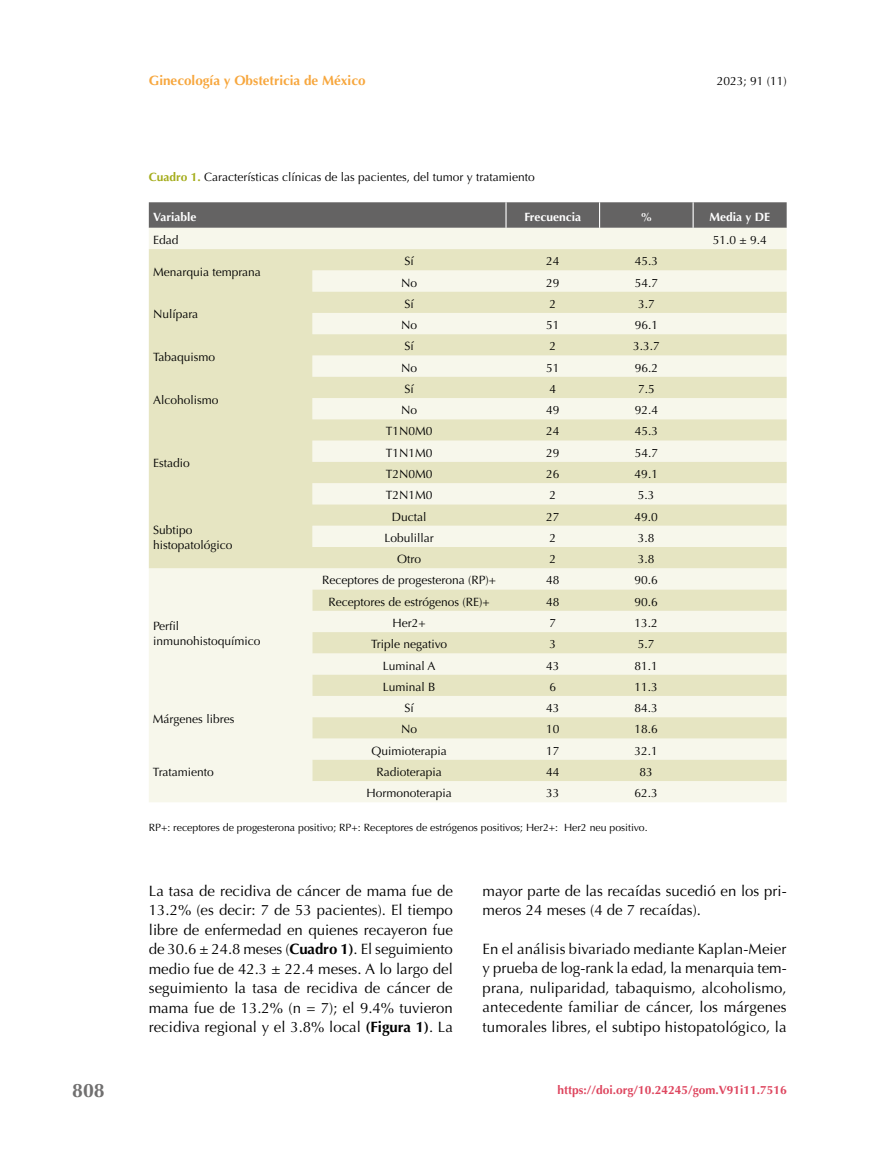
<style>
.page{position:relative;width:893px;height:1149px;background:#fff}
.page>*{position:absolute;margin:0;border:0;box-sizing:border-box;transform-origin:0 0}
.t1{font:700 19.5px "Optima";color:#706f6f}
.t2{font:15px/19.5px "Optima";color:#000;text-align:justify}
.t3{font:700 13.5px "Optima";color:#f7a73e}
.t4{font:12px/15px "Optima";color:#000}
.t5{font:700 12px "Optima";color:#de465f}
.t6{font:700 12px "Optima";color:#fff}
.t7{font:10.5px "Optima";color:#000}
.s1{font-weight:700;color:#a5ad1d}
.s2{font-weight:700}
</style>
<div class="page">
<div style="left:149px;top:228px;width:638px;height:574px;background:#f7f7eb"></div>
<svg style="left:149px;top:249px;width:638px;height:531px;background:#ededd5"></svg>
<svg style="left:149px;top:202px;width:638px;height:26px;background:#686767"></svg>
<h1 class="t1" style="left:72px;top:1079px;width:34px">808</h1>
<p class="t3" style="left:149px;top:73px;width:218px">Ginecología y Obstetricia de México</p>
<p class="t4" style="left:717px;top:73px;width:72px">2023; 91 (11)</p>
<p class="t4" style="left:149px;top:170px;width:387px"><span class="s1">Cuadro 1.</span> Características clínicas de las pacientes, del tumor y tratamiento</p>
<p class="t6" style="left:153px;top:209px;width:45px">Variable</p>
<p class="t6" style="left:524px;top:209px;width:58px">Frecuencia</p>
<p class="t6" style="left:640px;top:209px;width:13px">%</p>
<p class="t6" style="left:709px;top:209px;width:62px">Media y DE</p>
<p class="t4" style="left:153px;top:232px;width:27px">Edad</p>
<p class="t4" style="left:713px;top:232px;width:55px">51.0 ± 9.4</p>
<p class="t4" style="left:153px;top:264px;width:109px">Menarquia temprana</p>
<p class="t4" style="left:405px;top:254px;width:11px">Sí</p>
<p class="t4" style="left:546px;top:254px;width:15px">24</p>
<p class="t4" style="left:635px;top:254px;width:25px">45.3</p>
<p class="t4" style="left:401px;top:275px;width:18px">No</p>
<p class="t4" style="left:546px;top:275px;width:15px">29</p>
<p class="t4" style="left:635px;top:275px;width:25px">54.7</p>
<p class="t4" style="left:153px;top:307px;width:47px">Nulípara</p>
<p class="t4" style="left:153px;top:349px;width:64px">Tabaquismo</p>
<p class="t4" style="left:153px;top:392px;width:67px">Alcoholismo</p>
<p class="t4" style="left:153px;top:456px;width:38px">Estadio</p>
<p class="t4" style="left:153px;top:523px;width:81px">Subtipo histopatológico</p>
<p class="t4" style="left:153px;top:618px;width:109px">Perfil inmunohistoquímico</p>
<p class="t4" style="left:153px;top:711px;width:83px">Márgenes libres</p>
<p class="t4" style="left:405px;top:296px;width:11px">Sí</p>
<p class="t4" style="left:549px;top:296px;width:8px">2</p>
<p class="t4" style="left:638px;top:296px;width:18px">3.7</p>
<p class="t4" style="left:401px;top:317px;width:18px">No</p>
<p class="t4" style="left:546px;top:317px;width:15px">51</p>
<p class="t4" style="left:635px;top:317px;width:25px">96.1</p>
<p class="t4" style="left:405px;top:339px;width:11px">Sí</p>
<p class="t4" style="left:549px;top:339px;width:8px">2</p>
<p class="t4" style="left:633px;top:339px;width:28px">3.3.7</p>
<p class="t4" style="left:401px;top:360px;width:18px">No</p>
<p class="t4" style="left:546px;top:360px;width:15px">51</p>
<p class="t4" style="left:635px;top:360px;width:25px">96.2</p>
<p class="t4" style="left:405px;top:381px;width:11px">Sí</p>
<p class="t4" style="left:549px;top:381px;width:8px">4</p>
<p class="t4" style="left:638px;top:381px;width:18px">7.5</p>
<p class="t4" style="left:401px;top:402px;width:18px">No</p>
<p class="t4" style="left:546px;top:402px;width:15px">49</p>
<p class="t4" style="left:635px;top:402px;width:25px">92.4</p>
<p class="t4" style="left:386px;top:424px;width:48px">T1N0M0</p>
<p class="t4" style="left:546px;top:424px;width:15px">24</p>
<p class="t4" style="left:635px;top:424px;width:25px">45.3</p>
<p class="t4" style="left:386px;top:445px;width:48px">T1N1M0</p>
<p class="t4" style="left:546px;top:445px;width:15px">29</p>
<p class="t4" style="left:635px;top:445px;width:25px">54.7</p>
<p class="t4" style="left:386px;top:466px;width:48px">T2N0M0</p>
<p class="t4" style="left:546px;top:466px;width:15px">26</p>
<p class="t4" style="left:635px;top:466px;width:25px">49.1</p>
<p class="t4" style="left:386px;top:488px;width:48px">T2N1M0</p>
<p class="t4" style="left:549px;top:488px;width:8px">2</p>
<p class="t4" style="left:638px;top:488px;width:18px">5.3</p>
<p class="t4" style="left:392px;top:509px;width:36px">Ductal</p>
<p class="t4" style="left:546px;top:509px;width:15px">27</p>
<p class="t4" style="left:635px;top:509px;width:25px">49.0</p>
<p class="t4" style="left:384px;top:530px;width:51px">Lobulillar</p>
<p class="t4" style="left:549px;top:530px;width:8px">2</p>
<p class="t4" style="left:638px;top:530px;width:18px">3.8</p>
<p class="t4" style="left:397px;top:551px;width:25px">Otro</p>
<p class="t4" style="left:549px;top:551px;width:8px">2</p>
<p class="t4" style="left:638px;top:551px;width:18px">3.8</p>
<p class="t4" style="left:322px;top:573px;width:175px">Receptores de progesterona (RP)+</p>
<p class="t4" style="left:546px;top:573px;width:15px">48</p>
<p class="t4" style="left:635px;top:573px;width:25px">90.6</p>
<p class="t4" style="left:328px;top:594px;width:163px">Receptores de estrógenos (RE)+</p>
<p class="t4" style="left:546px;top:594px;width:15px">48</p>
<p class="t4" style="left:635px;top:594px;width:25px">90.6</p>
<p class="t4" style="left:392px;top:615px;width:35px">Her2+</p>
<p class="t4" style="left:549px;top:615px;width:8px">7</p>
<p class="t4" style="left:635px;top:615px;width:25px">13.2</p>
<p class="t4" style="left:371px;top:636px;width:78px">Triple negativo</p>
<p class="t4" style="left:549px;top:636px;width:8px">3</p>
<p class="t4" style="left:638px;top:636px;width:18px">5.7</p>
<p class="t4" style="left:383px;top:658px;width:54px">Luminal A</p>
<p class="t4" style="left:546px;top:658px;width:15px">43</p>
<p class="t4" style="left:635px;top:658px;width:25px">81.1</p>
<p class="t4" style="left:383px;top:679px;width:54px">Luminal B</p>
<p class="t4" style="left:549px;top:679px;width:8px">6</p>
<p class="t4" style="left:635px;top:679px;width:25px">11.3</p>
<p class="t4" style="left:404px;top:700px;width:11px">Sí</p>
<p class="t4" style="left:546px;top:700px;width:15px">43</p>
<p class="t4" style="left:635px;top:700px;width:25px">84.3</p>
<p class="t4" style="left:401px;top:721px;width:18px">No</p>
<p class="t4" style="left:546px;top:721px;width:15px">10</p>
<p class="t4" style="left:635px;top:721px;width:25px">18.6</p>
<p class="t4" style="left:371px;top:743px;width:77px">Quimioterapia</p>
<p class="t4" style="left:546px;top:743px;width:15px">17</p>
<p class="t4" style="left:635px;top:743px;width:25px">32.1</p>
<p class="t4" style="left:376px;top:764px;width:67px">Radioterapia</p>
<p class="t4" style="left:546px;top:764px;width:15px">44</p>
<p class="t4" style="left:640px;top:764px;width:15px">83</p>
<p class="t4" style="left:366px;top:785px;width:87px">Hormonoterapia</p>
<p class="t4" style="left:546px;top:785px;width:15px">33</p>
<p class="t4" style="left:635px;top:785px;width:25px">62.3</p>
<p class="t7" style="left:149px;top:821px;width:500px">RP+: receptores de progesterona positivo; RP+: Receptores de estrógenos positivos; Her2+: Her2 neu positivo.</p>
<p class="t4" style="left:153px;top:764px;width:62px">Tratamiento</p>
<p class="t2" style="left:149px;top:880px;width:306px">La tasa de recidiva de cáncer de mama fue de 13.2% (es decir: 7 de 53 pacientes). El tiempo libre de enfermedad en quienes recayeron fue de 30.6 ± 24.8 meses (<span class="s2">Cuadro 1)</span>. El seguimiento medio fue de 42.3 ± 22.4 meses. A lo largo del seguimiento la tasa de recidiva de cáncer de mama fue de 13.2% (n = 7); el 9.4% tuvieron recidiva regional y el 3.8% local <span class="s2">(Figura 1)</span>. La</p>
<p class="t2" style="left:483px;top:880px;width:306px">mayor parte de las recaídas sucedió en los pri&shy;meros 24 meses (4 de 7 recaídas).</p>
<p class="t2" style="left:483px;top:939px;width:306px">En el análisis bivariado mediante Kaplan-Meier y prueba de log-rank la edad, la menarquia tem&shy;prana, nuliparidad, tabaquismo, alcoholismo, antecedente familiar de cáncer, los márgenes tumorales libres, el subtipo histopatológico, la</p>
<p class="t5" style="left:557px;top:1082px;width:231px">https://doi.org/10.24245/gom.V91i11.7516</p>
</div>
